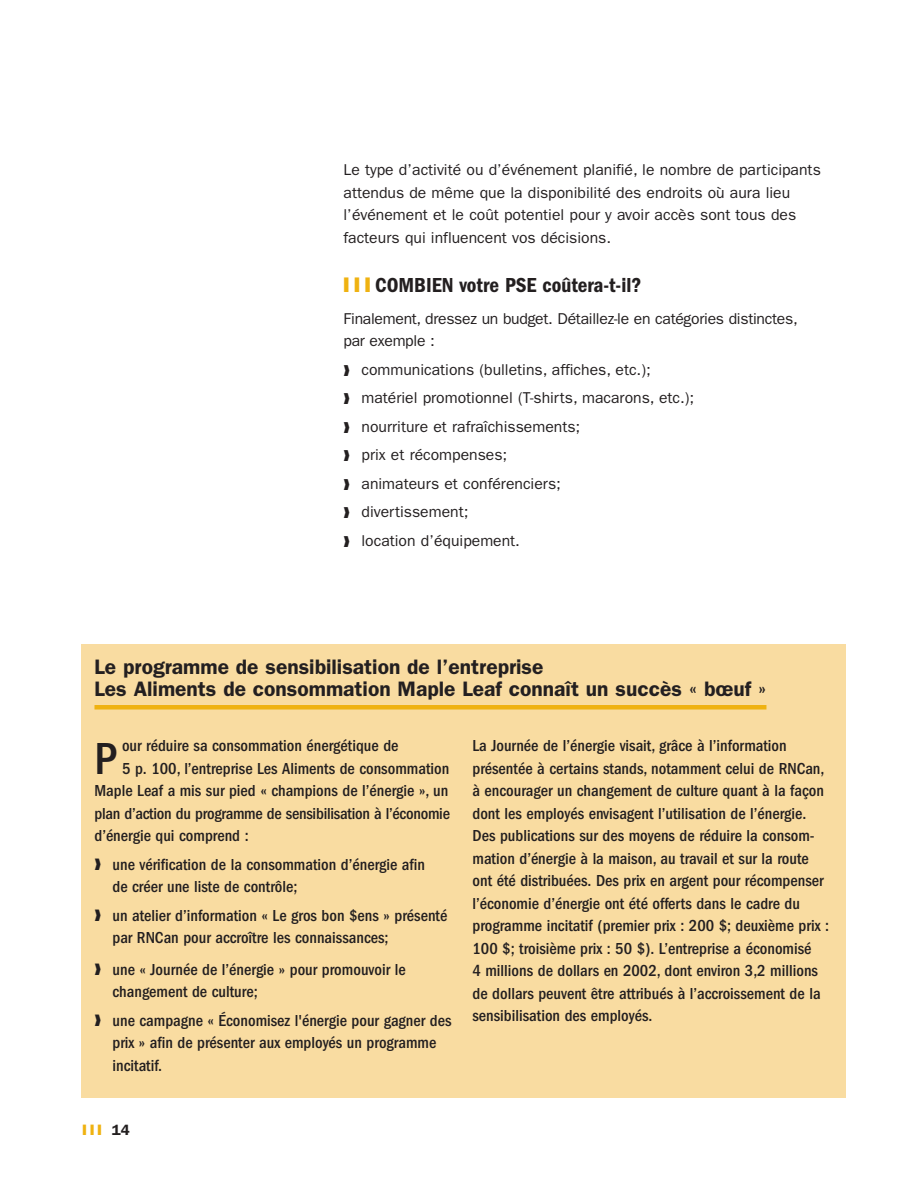
<style>
.page{position:relative;width:918px;height:1188px;background:#fff}
.page>*{position:absolute;margin:0;border:0;box-sizing:border-box;transform-origin:0 0}
.t1{font:500 condensed 46.5px "Franklin Gothic";color:#231f20}
.t2{font:600 21px/22.5px "Franklin Gothic";color:#231f20}
.t3{font:600 condensed 21px "Franklin Gothic";color:#231f20}
.t4{font:500 condensed 16.5px/22.5px "Franklin Gothic";color:#231f20}
.t5{font:15.75px/28.5px "Franklin Gothic";color:#231f20}
.t6{font:15.75px/22.5px "Franklin Gothic";letter-spacing:-.02em;color:#231f20}
.t7{font:600 15px "Franklin Gothic";color:#231f20}
.s1{color:#efb211}
</style>
<div class="page">
<div style="left:81px;top:644px;width:765px;height:454px;background:#f9dca1"></div>
<div style="left:94px;top:705px;width:672px;height:5px;background:#efb211"></div>
<p class="t5" style="left:344px;top:160px;width:479px;line-height:22.5px">Le type d’activité ou d’événement planifié, le nombre de participants attendus de même que la disponibilité des endroits où aura lieu l’événement et le coût potentiel pour y avoir accès sont tous des facteurs qui influencent vos décisions.</p>
<p class="t3" style="left:344px;top:278px;width:299px"><span class="s1">❙</span> <span class="s1">❙</span> <span class="s1">❙</span> COMBIEN votre PSE coûtera-t-il?</p>
<p class="t6" style="left:344px;top:308px;width:456px">Finalement, dressez un budget. Détaillez-le en catégories distinctes, par exemple :</p>
<p class="t5" style="left:344px;top:356px;width:352px">❱ communications (bulletins, affiches, etc.);<br>❱ matériel promotionnel (T-shirts, macarons, etc.); ❱ nourriture et rafraîchissements;<br>❱ prix et récompenses;<br>❱ animateurs et conférenciers;<br>❱ divertissement;<br>❱ location d’équipement.</p>
<p class="t2" style="left:94px;top:657px;width:673px">Le programme de sensibilisation de l’entreprise<br>Les Aliments de consommation Maple Leaf connaît un succès « bœuf »</p>
<h1 class="t1" style="left:94px;top:743px;width:24px">P</h1>
<p class="t4" style="left:122px;top:736px;width:278px">our réduire sa consommation énergétique de</p>
<p class="t4" style="left:122px;top:758px;width:329px">5 p. 100, l’entreprise Les Aliments de consommation</p>
<p class="t4" style="left:94px;top:781px;width:355px">Maple Leaf a mis sur pied « champions de l’énergie », un</p>
<p class="t4" style="left:94px;top:803px;width:357px">plan d’action du programme de sensibilisation à l’économie</p>
<p class="t4" style="left:94px;top:826px;width:156px">d’énergie qui comprend :</p>
<p class="t4" style="left:112px;top:854px;width:314px;text-indent:-18px">❱ une vérification de la consommation d’énergie afin de créer une liste de contrôle;</p>
<p class="t4" style="left:112px;top:905px;width:336px;text-indent:-18px">❱ un atelier d’information « Le gros bon $ens » présenté par RNCan pour accroître les connaissances;</p>
<p class="t4" style="left:112px;top:959px;width:295px;text-indent:-18px">❱ une « Journée de l’énergie » pour promouvoir le changement de culture;</p>
<p class="t4" style="left:112px;top:1010px;width:340px;text-indent:-18px">❱ une campagne « Économisez l'énergie pour gagner des prix » afin de présenter aux employés un programme incitatif.</p>
<p class="t7" style="left:82px;top:1125px;width:49px"><span class="s1">❙❙❙</span> 14</p>
<p class="t4" style="left:473px;top:736px;width:358px">La Journée de l’énergie visait, grâce à l’information présentée à certains stands, notamment celui de RNCan, à encourager un changement de culture quant à la façon dont les employés envisagent l’utilisation de l’énergie.<br>Des publications sur des moyens de réduire la consom&shy;mation d’énergie à la maison, au travail et sur la route ont été distribuées. Des prix en argent pour récompenser l’économie d’énergie ont été offerts dans le cadre du programme incitatif (premier prix : 200 $; deuxième prix :<br>100 $; troisième prix : 50 $). L’entreprise a économisé<br>4 millions de dollars en 2002, dont environ 3,2 millions de dollars peuvent être attribués à l’accroissement de la sensibilisation des employés.</p>
</div>
